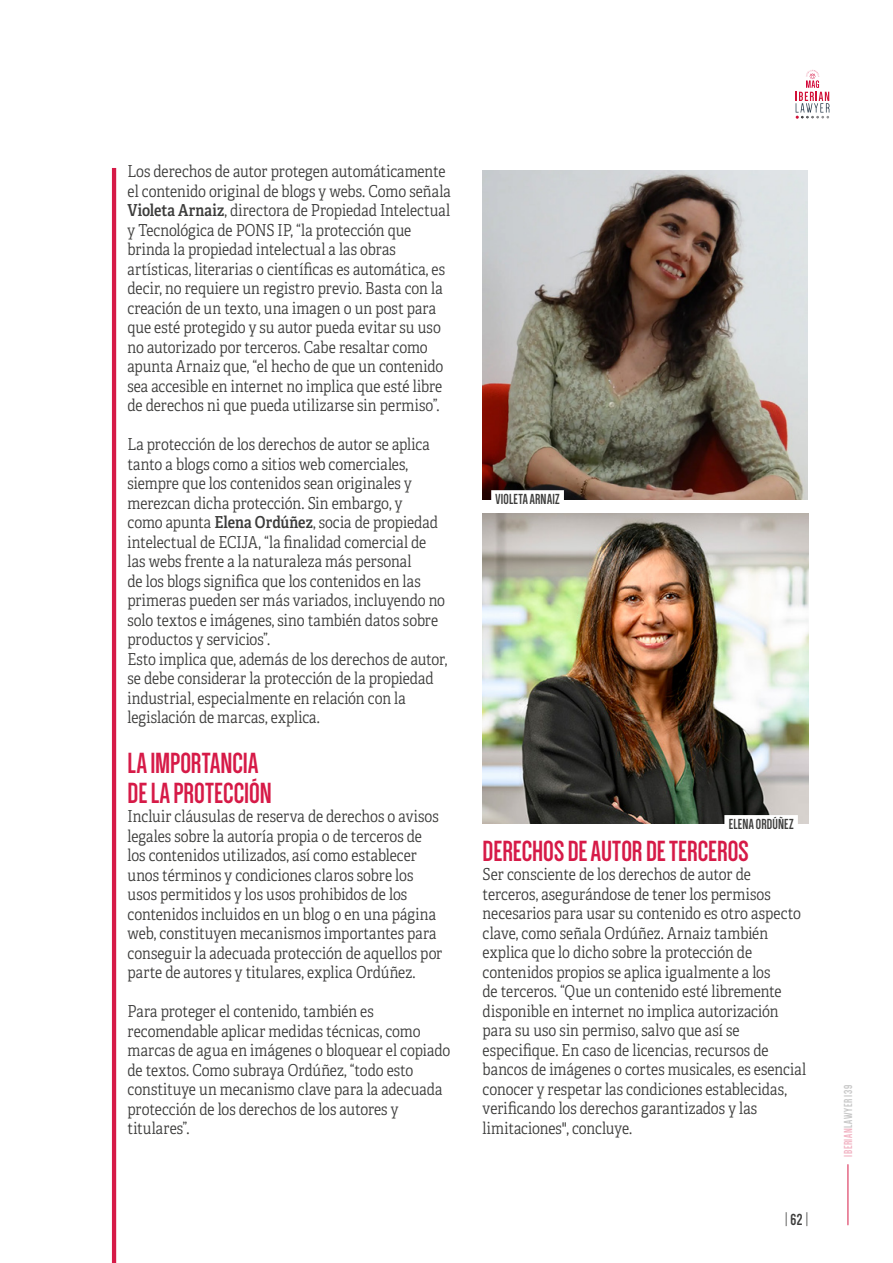
<style>
.page{position:relative;width:893px;height:1263px;background:#fff}
.page>*{position:absolute;margin:0;border:0;box-sizing:border-box;transform-origin:0 0}
.t1{font:700 30px/30px "Dense";color:#d61a47}
.t2{font:300 16.5px/19.5px "Adelle Condensed";color:#3c3c3b}
.t3{font:16.5px "Dense";color:#3c3c3b}
.t4{font:700 15px "Dense";letter-spacing:.015em;color:#3c3c3b}
.t5{font:700 12px "Dense";letter-spacing:.05em;color:#c6c6c6}
.s1{font-weight:600}
.s2{font-weight:700}
.s3{color:#f1b2c2}
</style>
<div class="page">
<hr style="left:847px;top:1165px;width:2px;height:60px;background:#e46684">
<svg style="left:796px;top:70px;width:33px;height:49px"></svg>
<hr style="left:112px;top:168px;width:4px;height:1095px;background:#d61a47">
<img style="left:483px;top:513px;width:325px;height:311px">
<div style="left:724px;top:815px;width:74px;height:17px;background:#fff"></div>
<img style="left:483px;top:170px;width:325px;height:330px">
<div style="left:491px;top:490px;width:73px;height:17px;background:#fff"></div>
<p class="t2" style="left:128px;top:163px;width:325px">Los derechos de autor protegen automáticamente el contenido original de blogs y webs. Como señala <span class="s1">Violeta Arnaiz</span>, directora de Propiedad Intelectual y Tecnológica de PONS IP, “la protección que brinda la propiedad intelectual a las obras artísticas, literarias o científicas es automática, es decir, no requiere un registro previo. Basta con la creación de un texto, una imagen o un post para que esté protegido y su autor pueda evitar su uso no autorizado por terceros. Cabe resaltar como apunta Arnaiz que, “el hecho de que un contenido sea accesible en internet no implica que esté libre de derechos ni que pueda utilizarse sin permiso”.</p>
<p class="t2" style="left:128px;top:436px;width:321px">La protección de los derechos de autor se aplica tanto a blogs como a sitios web comerciales, siempre que los contenidos sean originales y merezcan dicha protección. Sin embargo, y<br>como apunta <span class="s1">Elena Ordúñez</span>, socia de propiedad intelectual de ECIJA, “la finalidad comercial de las webs frente a la naturaleza más personal<br>de los blogs significa que los contenidos en las primeras pueden ser más variados, incluyendo no solo textos e imágenes, sino también datos sobre productos y servicios”.<br>Esto implica que, además de los derechos de autor, se debe considerar la protección de la propiedad industrial, especialmente en relación con la legislación de marcas, explica.</p>
<h1 class="t1" style="left:128px;top:747px;width:146px">LA IMPORTANCIA<br>DE LA PROTECCIÓN</h1>
<p class="t2" style="left:128px;top:808px;width:316px">Incluir cláusulas de reserva de derechos o avisos legales sobre la autoría propia o de terceros de los contenidos utilizados, así como establecer unos términos y condiciones claros sobre los usos permitidos y los usos prohibidos de los contenidos incluidos en un blog o en una página web, constituyen mecanismos importantes para conseguir la adecuada protección de aquellos por parte de autores y titulares, explica Ordúñez.</p>
<p class="t2" style="left:128px;top:1003px;width:324px">Para proteger el contenido, también es recomendable aplicar medidas técnicas, como marcas de agua en imágenes o bloquear el copiado de textos. Como subraya Ordúñez, “todo esto constituye un mecanismo clave para la adecuada protección de los derechos de los autores y titulares”.</p>
<p class="t4" style="left:495px;top:490px;width:66px">VIOLETA ARNAIZ</p>
<p class="t4" style="left:729px;top:815px;width:67px">ELENA ORDÚÑEZ</p>
<h1 class="t1" style="left:483px;top:835px;width:268px">DERECHOS DE AUTOR DE TERCEROS</h1>
<p class="t2" style="left:483px;top:866px;width:325px">Ser consciente de los derechos de autor de terceros, asegurándose de tener los permisos necesarios para usar su contenido es otro aspecto clave, como señala Ordúñez. Arnaiz también explica que lo dicho sobre la protección de contenidos propios se aplica igualmente a los<br>de terceros. “Que un contenido esté libremente disponible en internet no implica autorización para su uso sin permiso, salvo que así se especifique. En caso de licencias, recursos de bancos de imágenes o cortes musicales, es esencial conocer y respetar las condiciones establecidas, verificando los derechos garantizados y las limitaciones", concluye.</p>
<p class="t3" style="left:785px;top:1209px;width:25px">| <span class="s2">62</span> |</p>
<p class="t5" style="left:841px;top:1157px;width:73px;rotate:-90deg"><span class="s3">IBERIAN</span>LAWYER 139</p>
</div>
